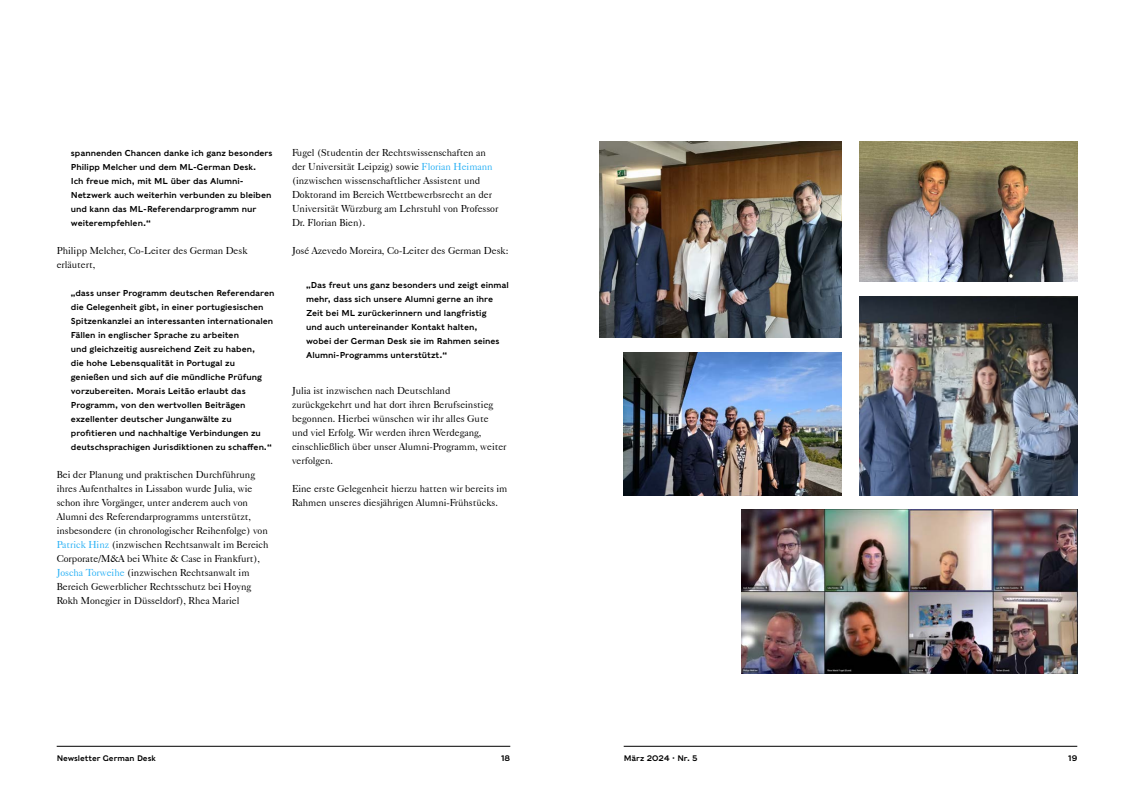
<style>
.page{position:relative;width:1134px;height:794px;background:#fff}
.page>*{position:absolute;margin:0;border:0;box-sizing:border-box;transform-origin:0 0}
.t1{font:10px/14px "Caslon 540 BT";color:#000}
.t2{font:8.5px/14px "Caslons Egyptian";color:#000}
.t3{font:8px "Caslons Egyptian";color:#000}
.s1{color:#2ab1f5}
</style>
<div class="page">
<hr style="left:57px;top:746px;width:453px;height:1px;background:#000">
<hr style="left:624px;top:746px;width:453px;height:1px;background:#000">
<img style="left:624px;top:352px;width:218px;height:143px">
<img style="left:741px;top:509px;width:336px;height:164px">
<img style="left:859px;top:142px;width:218px;height:140px">
<img style="left:859px;top:296px;width:218px;height:199px">
<img style="left:599px;top:142px;width:243px;height:196px">
<p class="t2" style="left:71px;top:145px;width:203px">spannenden Chancen danke ich ganz besonders Philipp Melcher und dem ML-German Desk.<br>Ich freue mich, mit ML über das Alumni-Netzwerk auch weiterhin verbunden zu bleiben und kann das ML-Referendarprogramm nur weiterempfehlen.“</p>
<p class="t1" style="left:57px;top:243px;width:192px">Philipp Melcher, Co-Leiter des German Desk erläutert,</p>
<p class="t2" style="left:71px;top:286px;width:205px">„dass unser Programm deutschen Referendaren die Gelegenheit gibt, in einer portugiesischen Spitzenkanzlei an interessanten internationalen Fällen in englischer Sprache zu arbeiten<br>und gleichzeitig ausreichend Zeit zu haben,<br>die hohe Lebensqualität in Portugal zu genießen und sich auf die mündliche Prüfung vorzubereiten. Morais Leitão erlaubt das Programm, von den wertvollen Beiträgen exzellenter deutscher Junganwälte zu profitieren und nachhaltige Verbindungen zu deutschsprachigen Jurisdiktionen zu schaffen.“</p>
<p class="t1" style="left:57px;top:467px;width:213px">Bei der Planung und praktischen Durchführung ihres Aufenthaltes in Lissabon wurde Julia, wie schon ihre Vorgänger, unter anderem auch von Alumni des Referendarprogramms unterstützt, insbesondere (in chronologischer Reihenfolge) von <span class="s1">Patrick Hinz</span> (inzwischen Rechtsanwalt im Bereich Corporate/M&amp;A bei White &amp; Case in Frankfurt), <span class="s1">Joscha Torweihe</span> (inzwischen Rechtsanwalt im Bereich Gewerblicher Rechtsschutz bei Hoyng Rokh Monegier in Düsseldorf), Rhea Mariel</p>
<p class="t1" style="left:292px;top:145px;width:208px">Fugel (Studentin der Rechtswissenschaften an der Universität Leipzig) sowie <span class="s1">Florian Heimann </span>(inzwischen wissenschaftlicher Assistent und Doktorand im Bereich Wettbewerbsrecht an der Universität Würzburg am Lehrstuhl von Professor Dr. Florian Bien).</p>
<p class="t1" style="left:292px;top:243px;width:218px">José Azevedo Moreira, Co-Leiter des German Desk:</p>
<p class="t2" style="left:306px;top:277px;width:204px">„Das freut uns ganz besonders und zeigt einmal mehr, dass sich unsere Alumni gerne an ihre Zeit bei ML zurückerinnern und langfristig<br>und auch untereinander Kontakt halten,<br>wobei der German Desk sie im Rahmen seines Alumni‑Programms unterstützt.“</p>
<p class="t1" style="left:292px;top:383px;width:216px">Julia ist inzwischen nach Deutschland zurückgekehrt und hat dort ihren Berufseinstieg begonnen. Hierbei wünschen wir ihr alles Gute und viel Erfolg. Wir werden ihren Werdegang, einschließlich über unser Alumni-Programm, weiter verfolgen.</p>
<p class="t1" style="left:292px;top:481px;width:217px">Eine erste Gelegenheit hierzu hatten wir bereits im<br>Rahmen unseres diesjährigen Alumni-Frühstücks.</p>
<p class="t3" style="left:57px;top:753px;width:101px">Newsletter German Desk</p>
<p class="t3" style="left:501px;top:753px;width:11px">18</p>
<p class="t3" style="left:624px;top:753px;width:76px">März 2024 · Nr. 5</p>
<p class="t3" style="left:1068px;top:753px;width:11px">19</p>
</div>
